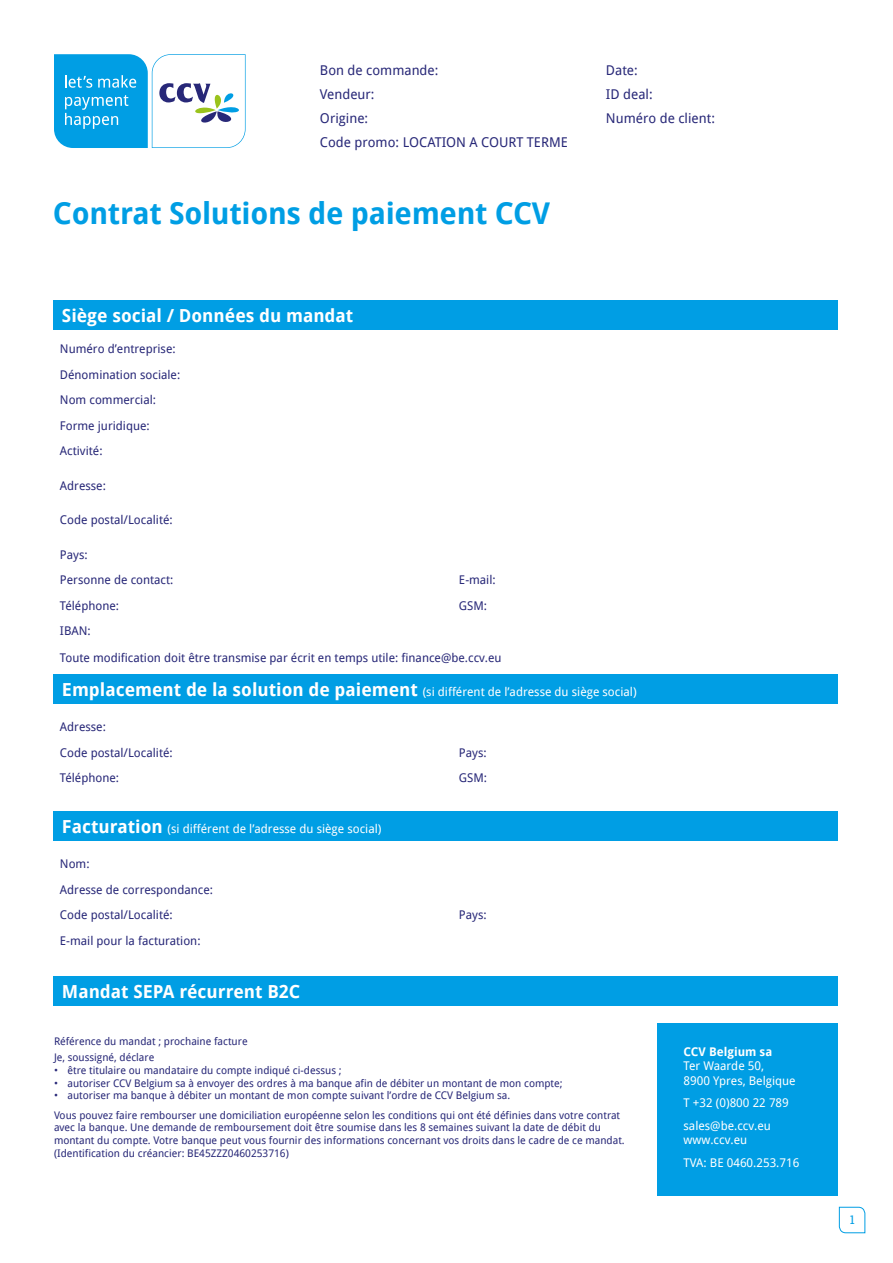
<style>
.page{position:relative;width:893px;height:1263px;background:#fff}
.page>*{position:absolute;margin:0;border:0;box-sizing:border-box;transform-origin:0 0}
.t1{font:700 30px "Droid Sans";letter-spacing:-.01em;color:#009ee4}
.t2{font:700 18px "Droid Sans";color:#fff}
.t3{font:13.5px/24px "Droid Sans";color:#282878}
.t4{font:12px/25.5px "Droid Sans";color:#282878}
.t5{font:12px/22.5px "Droid Sans";color:#fff}
.t6{font:700 12px "Droid Sans";color:#fff}
.t7{font:12px "Roboto Slab";color:#009ee4}
.t8{font:10.5px/12.6px "Droid Sans";color:#282878}
.s1{font-weight:700;font-size:18px}
</style>
<div class="page">
<svg style="left:839px;top:1206px;width:27px;height:27px"></svg>
<div style="left:53px;top:300px;width:785px;height:30px;background:#009ee4"></div>
<div style="left:53px;top:674px;width:785px;height:30px;background:#009ee4"></div>
<div style="left:53px;top:811px;width:785px;height:30px;background:#009ee4"></div>
<div style="left:658px;top:1023px;width:180px;height:173px;background:#009ee4"></div>
<div style="left:53px;top:976px;width:785px;height:30px;background:#009ee4"></div>
<svg style="left:54px;top:54px;width:192px;height:94px"></svg>
<p class="t3" style="left:320px;top:59px;width:249px">Bon de commande:<br>Vendeur:<br>Origine:<br>Code promo: LOCATION A COURT TERME</p>
<p class="t3" style="left:606px;top:59px;width:111px">Date:<br>ID deal:<br>Numéro de client:</p>
<h1 class="t1" style="left:53px;top:201px;width:499px">Contrat Solutions de paiement CCV</h1>
<h2 class="t2" style="left:62px;top:308px;width:293px">Siège social / Données du mandat</h2>
<p class="t4" style="left:60px;top:337px;width:122px">Numéro d’entreprise:<br>Dénomination sociale:<br>Nom commercial:<br>Forme juridique:<br>Activité:</p>
<p class="t4" style="left:60px;top:474px;width:47px">Adresse:</p>
<p class="t4" style="left:60px;top:508px;width:114px">Code postal/Localité:</p>
<p class="t4" style="left:60px;top:543px;width:115px">Pays:<br>Personne de contact:</p>
<p class="t4" style="left:459px;top:568px;width:38px">E-mail:</p>
<p class="t4" style="left:60px;top:594px;width:61px">Téléphone:</p>
<p class="t4" style="left:459px;top:594px;width:30px">GSM:</p>
<p class="t4" style="left:60px;top:619px;width:32px">IBAN:</p>
<p class="t4" style="left:60px;top:646px;width:443px">Toute modification doit être transmise par écrit en temps utile: finance@be.ccv.eu</p>
<p class="t5" style="left:62px;top:682px;width:576px"><span class="s1">Emplacement de la solution de paiement</span> (si différent de l’adresse du siège social)</p>
<p class="t4" style="left:60px;top:715px;width:114px">Adresse:<br>Code postal/Localité:</p>
<p class="t4" style="left:459px;top:741px;width:29px">Pays:</p>
<p class="t4" style="left:60px;top:766px;width:61px">Téléphone:</p>
<p class="t4" style="left:459px;top:766px;width:30px">GSM:</p>
<p class="t5" style="left:62px;top:818px;width:321px"><span class="s1">Facturation</span> (si différent de l’adresse du siège social)</p>
<p class="t4" style="left:60px;top:852px;width:155px">Nom:<br>Adresse de correspondance:<br>Code postal/Localité:</p>
<p class="t4" style="left:60px;top:929px;width:142px">E-mail pour la facturation:</p>
<p class="t4" style="left:459px;top:903px;width:29px">Pays:</p>
<h2 class="t2" style="left:62px;top:984px;width:240px">Mandat SEPA récurrent B2C</h2>
<p class="t8" style="left:54px;top:1034px;width:195px;line-height:16.5px">Référence du mandat ; prochaine facture<br>Je, soussigné, déclare</p>
<p class="t8" style="left:54px;top:1065px;width:289px">• être titulaire ou mandataire du compte indiqué ci-dessus ;</p>
<p class="t8" style="left:54px;top:1077px;width:510px">• autoriser CCV Belgium sa à envoyer des ordres à ma banque afin de débiter un montant de mon compte;</p>
<p class="t8" style="left:54px;top:1087px;width:568px;line-height:19.5px">• autoriser ma banque à débiter un montant de mon compte suivant l’ordre de CCV Belgium sa.<br>Vous pouvez faire rembourser une domiciliation européenne selon les conditions qui ont été définies dans votre contrat</p>
<p class="t8" style="left:54px;top:1122px;width:572px">avec la banque. Une demande de remboursement doit être soumise dans les 8 semaines suivant la date de débit du montant du compte. Votre banque peut vous fournir des informations concernant vos droits dans le cadre de ce mandat. (Identification du créancier: BE45ZZZ0460253716)</p>
<p class="t6" style="left:684px;top:1047px;width:90px">CCV Belgium sa</p>
<p class="t5" style="left:684px;top:1060px;width:114px;line-height:14.4px">Ter Waarde 50,<br>8900 Ypres, Belgique</p>
<p class="t5" style="left:684px;top:1093px;width:107px">T +32 (0)800 22 789 sales@be.ccv.eu</p>
<p class="t5" style="left:684px;top:1130px;width:117px">www.ccv.eu<br>TVA: BE 0460.253.716</p>
<p class="t7" style="left:850px;top:1213px;width:6px">1</p>
</div>
